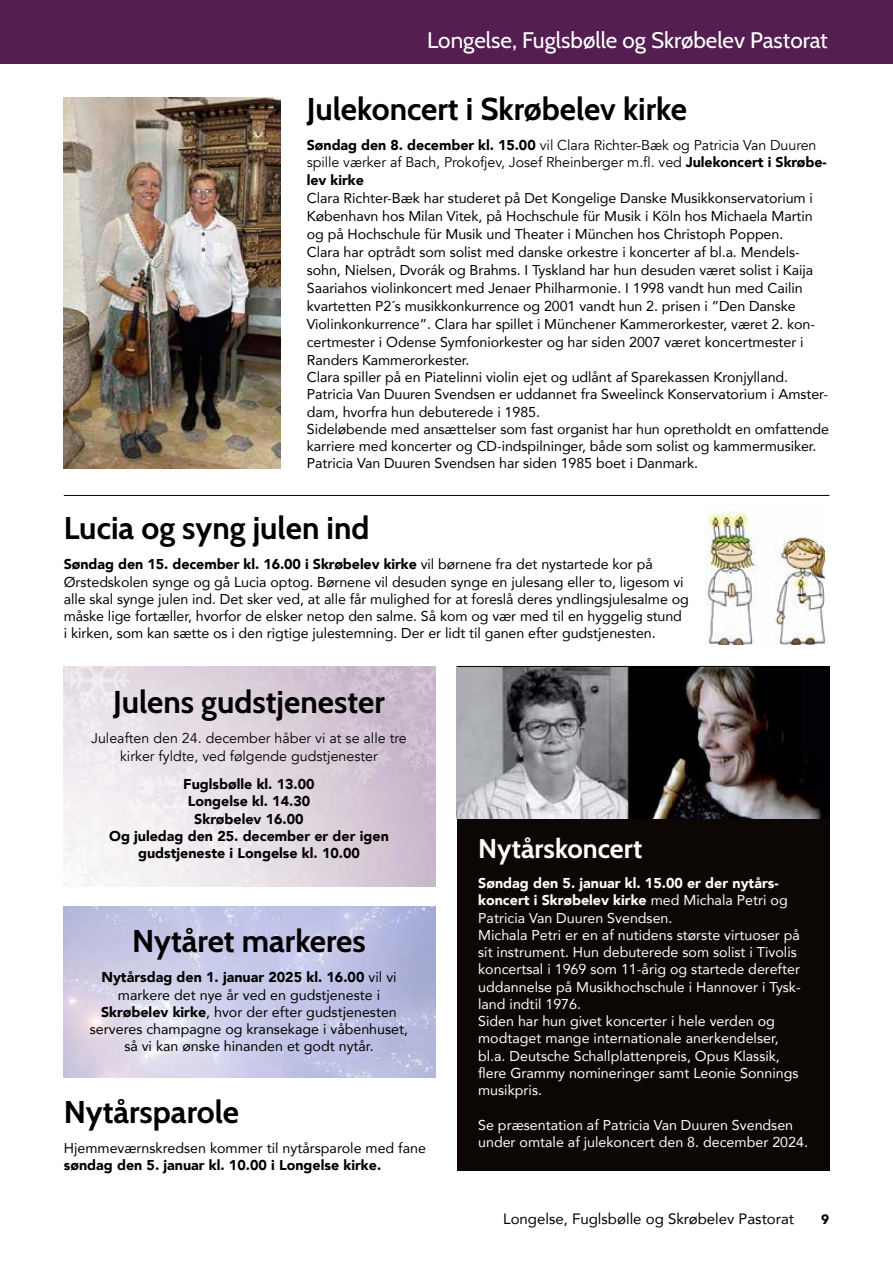
<style>
.page{position:relative;width:893px;height:1263px;background:#fff}
.page>*{position:absolute;margin:0;border:0;box-sizing:border-box;transform-origin:0 0}
.t1{font:700 31.5px "Cabin";color:#000}
.t2{font:700 27px "Cabin";color:#fff}
.t3{font:22.5px "Cabin";color:#fff}
.t4{font:15px "Avenir";color:#000}
.t5{font:14.25px/17.7px "Avenir";letter-spacing:-.005em;color:#000}
.t6{font:14.25px/17.2px "Avenir";color:#fff}
.t7{font:14.25px/17.2px "Avenir";letter-spacing:-.005em;color:#000}
.t8{font:900 14.25px/17.2px "Avenir";color:#000;text-align:center}
.t9{font:900 13.5px "Avenir";color:#000}
.s1{font-weight:900}
</style>
<div class="page">
<img style="left:64px;top:906px;width:372px;height:172px">
<div style="left:457px;top:667px;width:372px;height:503px;background:#0c0704"></div>
<img style="left:64px;top:666px;width:372px;height:221px">
<img style="left:64px;top:98px;width:217px;height:370px">
<img style="left:705px;top:511px;width:119px;height:133px">
<img style="left:457px;top:666px;width:372px;height:153px">
<hr style="left:64px;top:495px;width:765px;height:1px;background:#000">
<hr style="left:457px;top:666px;width:369px;height:1px;background:#000">
<div style="left:0;top:0;width:893px;height:64px;background:#541f50"></div>
<h3 class="t3" style="left:427px;top:22px;width:402px">Longelse, Fuglsbølle og Skrøbelev Pastorat</h3>
<h1 class="t1" style="left:307px;top:84px;width:382px">Julekoncert i Skrøbelev kirke</h1>
<p class="t7" style="left:307px;top:137px;width:521px"><span class="s1">Søndag den 8. december kl. 15.00</span> vil Clara Richter-Bæk og Patricia Van Duuren spille værker af Bach, Prokofjev, Josef Rheinberger m.fl. ved <span class="s1">Julekoncert i Skrøbe&shy;lev kirke</span></p>
<p class="t5" style="left:307px;top:189px;width:524px">Clara Richter-Bæk har studeret på Det Kongelige Danske Musikkonservatorium i København hos Milan Vitek, på Hochschule für Musik i Köln hos Michaela Martin og på Hochschule für Musik und Theater i München hos Christoph Poppen.<br>Clara har optrådt som solist med danske orkestre i koncerter af bl.a. Mendels&shy;sohn, Nielsen, Dvorák og Brahms. I Tyskland har hun desuden været solist i Kaija Saariahos violinkoncert med Jenaer Philharmonie. I 1998 vandt hun med Cailin kvartetten P2´s musikkonkurrence og 2001 vandt hun 2. prisen i ”Den Danske Violinkonkurrence”. Clara har spillet i Münchener Kammerorkester, været 2. kon&shy;certmester i Odense Symfoniorkester og har siden 2007 været koncertmester i Randers Kammerorkester.<br>Clara spiller på en Piatelinni violin ejet og udlånt af Sparekassen Kronjylland.<br>Patricia Van Duuren Svendsen er uddannet fra Sweelinck Konservatorium i Amster&shy;dam, hvorfra hun debuterede i 1985.<br>Sideløbende med ansættelser som fast organist har hun opretholdt en omfattende karriere med koncerter og CD-indspilninger, både som solist og kammermusiker.<br>Patricia Van Duuren Svendsen har siden 1985 boet i Danmark.</p>
<h1 class="t1" style="left:64px;top:503px;width:307px">Lucia og syng julen ind</h1>
<p class="t5" style="left:64px;top:555px;width:627px;line-height:17.2px"><span class="s1">Søndag den 15. december kl. 16.00 i Skrøbelev kirke</span> vil børnene fra det nystartede kor på Ørstedskolen synge og gå Lucia optog. Børnene vil desuden synge en julesang eller to, ligesom vi alle skal synge julen ind. Det sker ved, at alle får mulighed for at foreslå deres yndlingsjulesalme og måske lige fortæller, hvorfor de elsker netop den salme. Så kom og vær med til en hyggelig stund i kirken, som kan sætte os i den rigtige julestemning. Der er lidt til ganen efter gudstjenesten.</p>
<h1 class="t1" style="left:113px;top:677px;width:273px">Julens gudstjenester</h1>
<p class="t7" style="left:91px;top:730px;width:317px;text-align:center">Juleaften den 24. december håber vi at se alle tre kirker fyldte, ved følgende gudstjenester</p>
<p class="t8" style="left:109px;top:775px;width:281px">Fuglsbølle kl. 13.00<br>Longelse kl. 14.30<br>Skrøbelev 16.00<br>Og juledag den 25. december er der igen gudstjeneste i Longelse kl. 10.00</p>
<h1 class="t1" style="left:132px;top:916px;width:235px">Nytåret markeres</h1>
<p class="t5" style="left:90px;top:968px;width:320px;line-height:17.2px;text-align:center"><span class="s1">Nytårsdag den 1. januar 2025 kl. 16.00</span> vil vi markere det nye år ved en gudstjeneste i <span class="s1">Skrøbelev kirke</span>, hvor der efter gudstjenesten serveres champagne og kransekage i våbenhuset, så vi kan ønske hinanden et godt nytår.</p>
<h1 class="t1" style="left:64px;top:1087px;width:177px">Nytårsparole</h1>
<p class="t5" style="left:64px;top:1139px;width:364px">Hjemmeværnskredsen kommer til nytårsparole med fane</p>
<p class="t8" style="left:64px;top:1156px;width:319px">søndag den 5. januar kl. 10.00 i Longelse kirke.</p>
<h2 class="t2" style="left:478px;top:827px;width:166px">Nytårskoncert</h2>
<p class="t6" style="left:478px;top:874px;width:324px"><span class="s1">Søndag den 5. januar kl. 15.00 er der nytårs&shy;koncert i Skrøbelev kirke</span> med Michala Petri og Patricia Van Duuren Svendsen.<br>Michala Petri er en af nutidens største virtuoser på sit instrument. Hun debuterede som solist i Tivolis koncertsal i 1969 som 11-årig og startede derefter uddannelse på Musikhochschule i Hannover i Tysk&shy;land indtil 1976.<br>Siden har hun givet koncerter i hele verden og modtaget mange internationale anerkendelser, bl.a. Deutsche Schallplattenpreis, Opus Klassik, flere Grammy nomineringer samt Leonie Sonnings musikpris.</p>
<p class="t6" style="left:478px;top:1116px;width:331px">Se præsentation af Patricia Van Duuren Svendsen under omtale af julekoncert den 8. december 2024.</p>
<p class="t4" style="left:503px;top:1207px;width:293px">Longelse, Fuglsbølle og Skrøbelev Pastorat</p>
<p class="t9" style="left:821px;top:1208px;width:9px">9</p>
</div>
